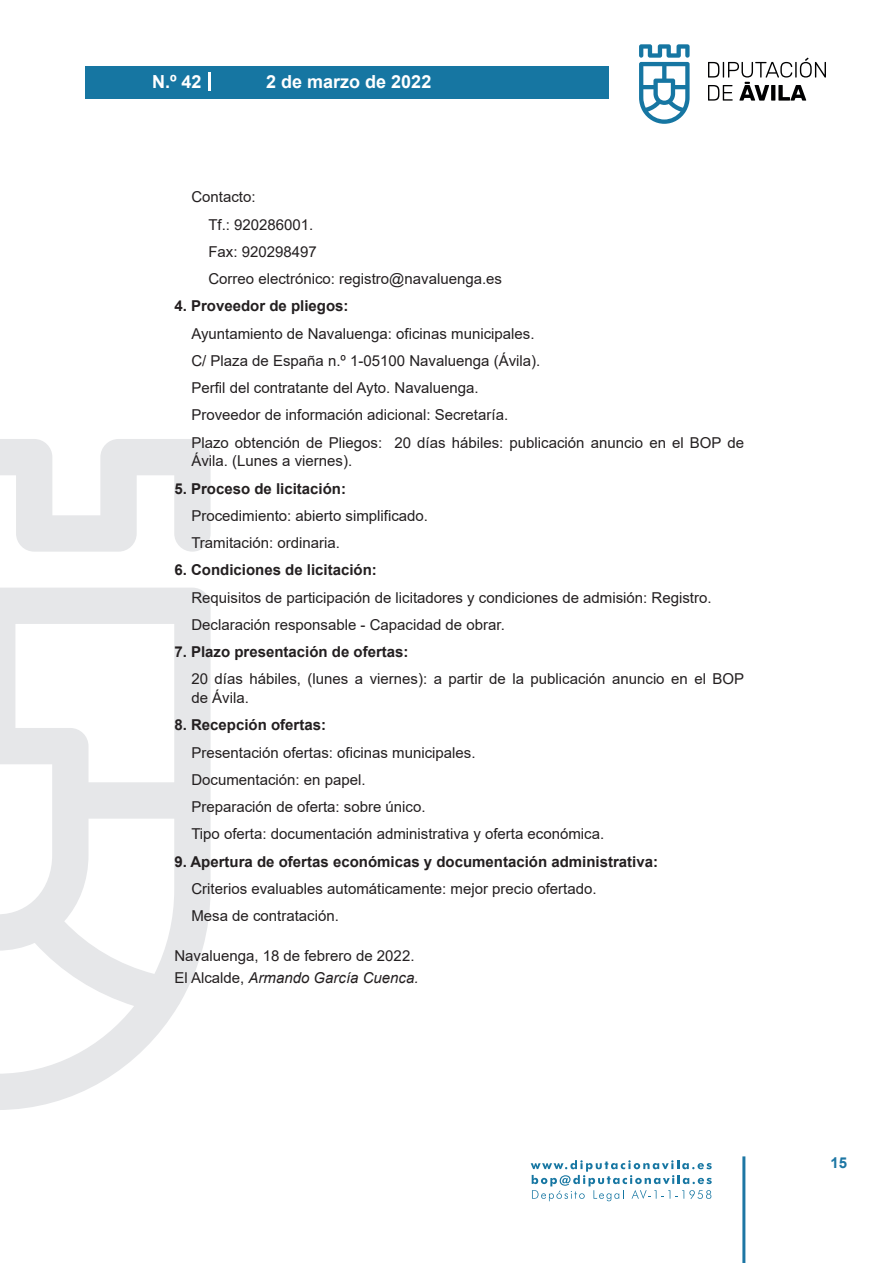
<style>
.page{position:relative;width:893px;height:1263px;background:#fff}
.page>*{position:absolute;margin:0;border:0;box-sizing:border-box;transform-origin:0 0}
.t1{font:700 18px "Arial";color:#fff}
.t2{font:15px/27.3px "Arial";color:#231f20}
.t3{font:700 15px "Arial";color:#231f20}
.t4{font:700 15px "Arial";color:#1d76a4}
.s1{font-style:italic}
</style>
<div class="page">
<svg style="left:531px;top:1160px;width:181px;height:41px"></svg>
<div style="left:85px;top:66px;width:523px;height:33px;background:#1676a2"></div>
<svg style="left:639px;top:44px;width:51px;height:80px"></svg>
<svg style="left:708px;top:58px;width:118px;height:43px"></svg>
<hr style="left:742px;top:1156px;width:3px;height:107px;background:#1d76a4">
<svg style="left:208px;top:72px;width:2px;height:18px"></svg>
<svg style="left:0;top:439px;width:211px;height:671px"></svg>
<p class="t1" style="left:152px;top:69px;width:51px">N.º 42</p>
<p class="t1" style="left:266px;top:69px;width:167px">2 de marzo de 2022</p>
<p class="t2" style="left:208px;top:183px;width:295px;text-indent:-17px">Contacto:<br>Tf.: 920286001.<br>Fax: 920298497<br>Correo electrónico: registro@navaluenga.es</p>
<p class="t3" style="left:174px;top:295px;width:176px">4. Proveedor de pliegos:</p>
<p class="t2" style="left:191px;top:320px;width:554px">Ayuntamiento de Navaluenga: oficinas municipales.<br>C/ Plaza de España n.º 1-05100 Navaluenga (Ávila).<br>Perfil del contratante del Ayto. Navaluenga.<br>Proveedor de información adicional: Secretaría.<br>Plazo obtención de Pliegos: 20 días hábiles: publicación anuncio en el BOP de</p>
<p class="t2" style="left:191px;top:447px;width:162px">Ávila. (Lunes a viernes).</p>
<p class="t3" style="left:174px;top:478px;width:173px">5. Proceso de licitación:</p>
<p class="t2" style="left:191px;top:502px;width:238px">Procedimiento: abierto simplificado.<br>Tramitación: ordinaria.</p>
<p class="t3" style="left:174px;top:559px;width:204px">6. Condiciones de licitación:</p>
<p class="t2" style="left:191px;top:584px;width:522px">Requisitos de participación de licitadores y condiciones de admisión: Registro.<br>Declaración responsable - Capacidad de obrar.</p>
<p class="t3" style="left:174px;top:641px;width:236px">7. Plazo presentación de ofertas:</p>
<p class="t2" style="left:191px;top:670px;width:554px;line-height:18.8px">20 días hábiles, (lunes a viernes): a partir de la publicación anuncio en el BOP de Ávila.</p>
<p class="t3" style="left:174px;top:715px;width:153px">8. Recepción ofertas:</p>
<p class="t2" style="left:191px;top:739px;width:414px">Presentación ofertas: oficinas municipales.<br>Documentación: en papel.<br>Preparación de oferta: sobre único.<br>Tipo oferta: documentación administrativa y oferta económica.</p>
<p class="t3" style="left:174px;top:851px;width:485px">9. Apertura de ofertas económicas y documentación administrativa:</p>
<p class="t2" style="left:191px;top:875px;width:407px">Criterios evaluables automáticamente: mejor precio ofertado.<br>Mesa de contratación.</p>
<p class="t2" style="left:174px;top:944px;width:246px;line-height:22.2px">Navaluenga, 18 de febrero de 2022.<br>El Alcalde, <span class="s1">Armando García Cuenca.</span></p>
<p class="t4" style="left:831px;top:1152px;width:18px">15</p>
</div>
